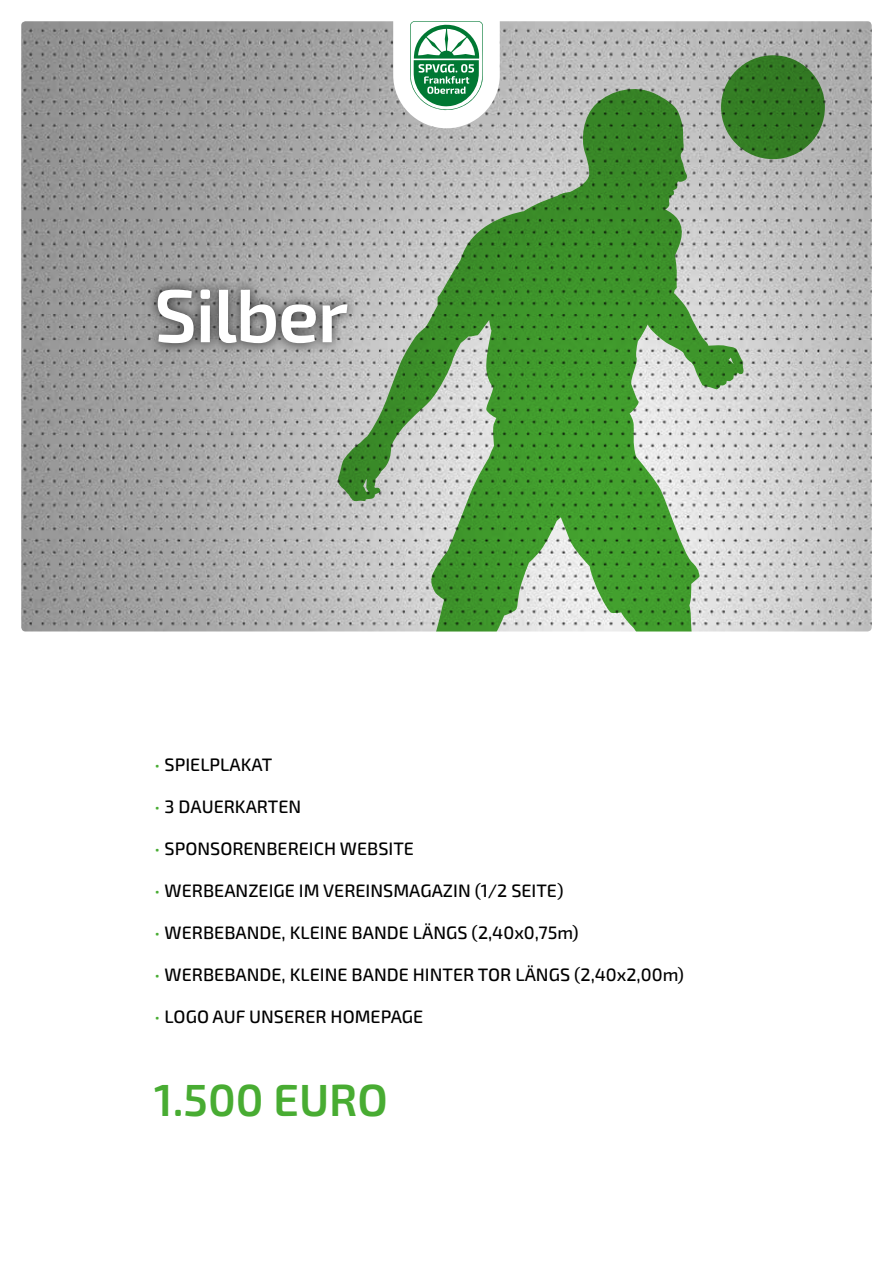
<style>
.page{position:relative;width:893px;height:1263px;background:#fff}
.page>*{position:absolute;margin:0;border:0;box-sizing:border-box;transform-origin:0 0}
.t1{font:600 75px "Exo 2";letter-spacing:-.02em;color:#fff}
.t2{font:600 45px "Exo 2";color:#48ac32}
.t3{font:500 18px "Exo 2";color:#000}
.s1{font-weight:200;color:#48ac32}
</style>
<div class="page">
<img style="left:21px;top:21px;width:851px;height:610px">
<svg style="left:337px;top:84px;width:407px;height:547px;background:#88af80"></svg>
<svg style="left:721px;top:55px;width:104px;height:104px;background:#327823"></svg>
<svg style="left:393px;top:21px;width:107px;height:107px"></svg>
<div style="left:146px;top:278px;width:212px;height:76px;background:#000;opacity:.75"></div>
<h1 class="t1" style="left:154px;top:271px;width:196px">Silber</h1>
<p class="t3" style="left:154px;top:754px;width:120px"><span class="s1">•</span> SPIELPLAKAT</p>
<p class="t3" style="left:154px;top:796px;width:149px"><span class="s1">•</span> 3 DAUERKARTEN</p>
<p class="t3" style="left:154px;top:838px;width:261px"><span class="s1">•</span> SPONSORENBEREICH WEBSITE</p>
<p class="t3" style="left:154px;top:880px;width:411px"><span class="s1">•</span> WERBEANZEIGE IM VEREINSMAGAZIN (1/2 SEITE)</p>
<p class="t3" style="left:154px;top:922px;width:426px"><span class="s1">•</span> WERBEBANDE, KLEINE BANDE LÄNGS (2,40x0,75m)</p>
<p class="t3" style="left:154px;top:964px;width:531px"><span class="s1">•</span> WERBEBANDE, KLEINE BANDE HINTER TOR LÄNGS (2,40x2,00m)</p>
<p class="t3" style="left:154px;top:1006px;width:271px"><span class="s1">•</span> LOGO AUF UNSERER HOMEPAGE</p>
<h2 class="t2" style="left:154px;top:1073px;width:235px">1.500 EURO</h2>
</div>
